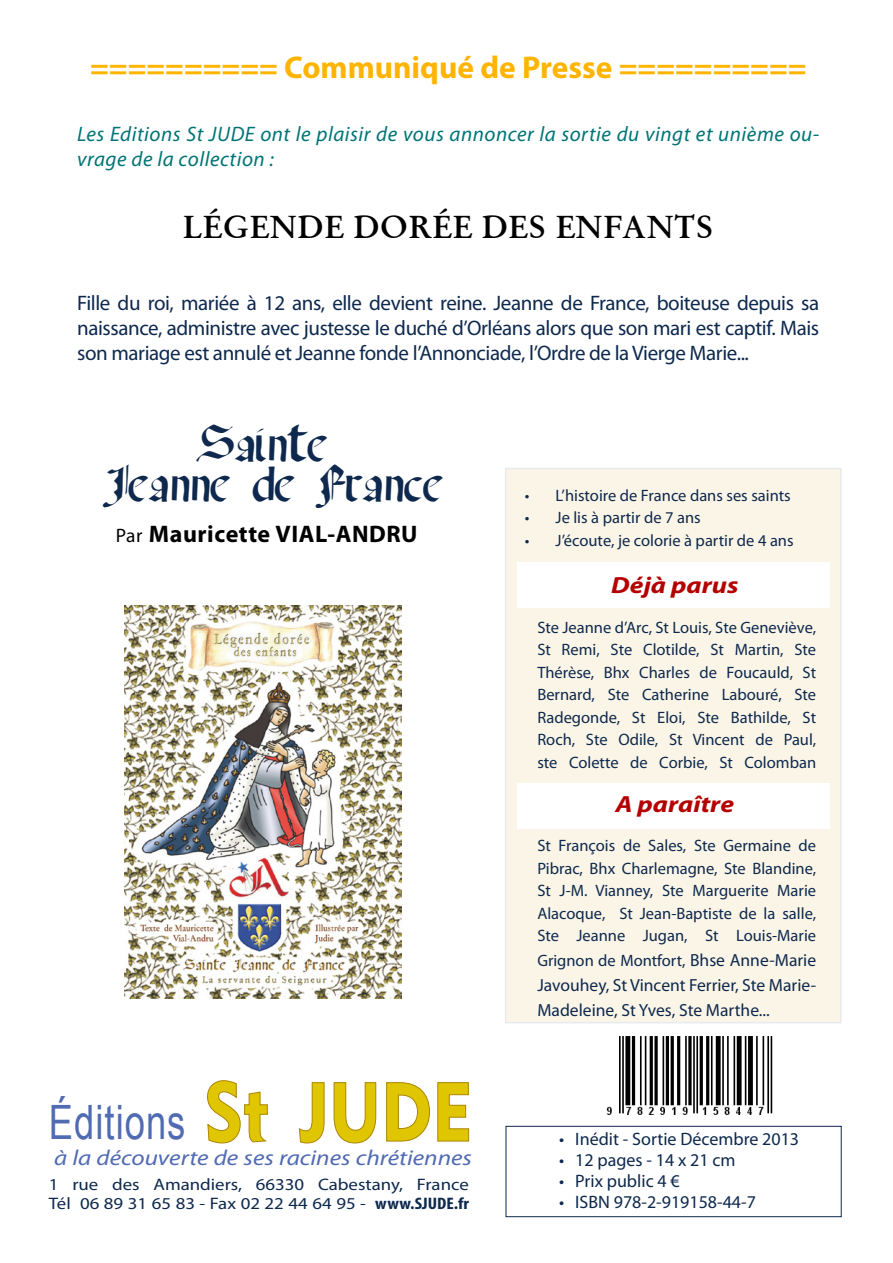
<style>
.page{position:relative;width:893px;height:1263px;background:#fff}
.page>*{position:absolute;margin:0;border:0;box-sizing:border-box;transform-origin:0 0}
.Adresse{font:82.5px "Geometric 415 BT Black A";color:#dfc600;scale:.85 1}
.Nom_de_la_société{font:47.4px "Arial";letter-spacing:.025em;color:#516bb3;scale:.77 1}
.Titre{font:45px "OPENCLASSIC";letter-spacing:.025em;color:#0e294d}
.Adresse-2{font:700 31.5px "Myriad Pro";color:#ffb400}
.Titre-2{font:700 31.5px "Original Garamond BT";letter-spacing:.025em;color:#000}
.Titre-3{font:700 24px "Myriad Pro";letter-spacing:.025em;color:#000}
.Texte_sous_forme_de{font:italic 700 23.4px "Myriad Pro";color:#b40000;scale:1.17 1}
.Adresse-3{font:italic 21.6px "Myriad Pro";color:#516bb3;scale:1.16 1}
.Titre-4{font:21px/25.2px "Myriad Pro";letter-spacing:-.02em;color:#0e294d;text-align:justify}
.Titre-5{font:italic 21px/25.2px "Myriad Pro";letter-spacing:.025em;color:#007475}
.Texte_sous_forme_de-2{font:18px "Myriad Pro";color:#0e294d}
.Corps{font:17.55px/24.9px "Myriad Pro";color:#0e294d}
.Adresse-4{font:16.65px "Myriad Pro";color:#0e294d;scale:1.13 1}
.Corps-2{font:16.5px/22.5px "Myriad Pro";color:#0e294d;text-align:justify}
.s1{font-weight:400;font-size:19.5px}
.s2{font-weight:700;font-stretch:condensed}
.s3{font-size:17.55px}
</style>
<div class="page">
<div style="left:505px;top:468px;width:337px;height:555px;background:#fbf5e7"></div>
<div style="left:506px;top:1126px;width:336px;height:91px;border:1px solid #0e294d"></div>
<svg style="left:207px;top:1080px;width:61px;height:64px"></svg>
<svg style="left:299px;top:1082px;width:26px;height:62px"></svg>
<svg style="left:333px;top:1082px;width:43px;height:62px"></svg>
<svg style="left:386px;top:1082px;width:44px;height:60px"></svg>
<svg style="left:437px;top:1082px;width:32px;height:60px"></svg>
<img style="left:124px;top:605px;width:278px;height:394px">
<div style="left:517px;top:562px;width:313px;height:45px;background:#fff"></div>
<div style="left:517px;top:783px;width:312px;height:45px;background:#fff"></div>
<img style="left:606px;top:1036px;width:167px;height:79px">
<p class="Adresse-2" style="left:90px;top:46px;width:718px">========== Communiqué de Presse ==========</p>
<p class="Titre-5" style="left:77px;top:121px;width:744px">Les Editions St JUDE ont le plaisir de vous annoncer la sortie du vingt et unième ou&shy;vrage de la collection :</p>
<p class="Titre-2" style="left:183px;top:207px;width:532px">LÉGENDE DORÉE DES ENFANTS</p>
<p class="Titre-4" style="left:77px;top:290px;width:744px">Fille du roi, mariée à 12 ans, elle devient reine. Jeanne de France, boiteuse depuis sa naissance, administre avec justesse le duché d’Orléans alors que son mari est captif. Mais son mariage est annulé et Jeanne fonde l’Annonciade, l’Ordre de la Vierge Marie...</p>
<p class="Titre" style="left:199px;top:412px;width:130px">Sainte</p>
<p class="Titre" style="left:105px;top:453px;width:340px">Jeanne de France</p>
<p class="Titre-3" style="left:116px;top:518px;width:303px"><span class="s1">Par</span> Mauricette VIAL-ANDRU</p>
<p class="Adresse" style="left:205px;top:1061px;width:316px">St JUDE</p>
<p class="Adresse-4" style="left:49px;top:1174px;width:373px">1 rue des Amandiers, 66330 Cabestany, France</p>
<p class="Adresse-4" style="left:49px;top:1193px;width:373px">Tél 06 89 31 65 83 - Fax 02 22 44 64 95 - <span class="s2">www.SJUDE.fr</span></p>
<p class="Nom_de_la_société" style="left:49px;top:1092px;width:179px">Éditions</p>
<p class="Adresse-3" style="left:54px;top:1144px;width:362px">à la découverte de ses racines chrétiennes</p>
<p class="Corps-2" style="left:525px;top:484px;width:268px">• L’histoire de France dans ses saints</p>
<p class="Corps-2" style="left:525px;top:506px;width:177px">• Je lis à partir de 7 ans</p>
<p class="Corps-2" style="left:525px;top:529px;width:270px">• J’écoute, je colorie à partir de 4 ans</p>
<p class="Texte_sous_forme_de" style="left:611px;top:570px;width:111px">Déjà parus</p>
<p class="Corps-2" style="left:537px;top:615px;width:280px">Ste Jeanne d’Arc, St Louis, Ste Geneviève, St Remi, Ste Clotilde, St Martin, Ste Thérèse, Bhx Charles de Foucauld, St Bernard, Ste Catherine Labouré, Ste Radegonde, St Eloi, Ste Bathilde, St Roch, Ste Odile, St Vincent de Paul, ste Colette de Corbie, St Colomban</p>
<p class="Texte_sous_forme_de" style="left:616px;top:789px;width:103px">A paraître</p>
<p class="Corps-2" style="left:537px;top:834px;width:280px">St François de Sales, Ste Germaine de Pibrac, Bhx Charlemagne, Ste Blandine, St J-M. Vianney, Ste Marguerite Marie Alacoque, St Jean-Baptiste de la salle, Ste Jeanne Jugan, St Louis-Marie</p>
<p class="Corps-2" style="left:537px;top:949px;width:280px">Grignon de Montfort, <span class="s3">Bhse Anne-Marie</span></p>
<p class="Corps" style="left:537px;top:972px;width:280px">Javouhey, St Vincent Ferrier, Ste Marie-<br>Madeleine, St Yves, Ste Marthe...</p>
<p class="Texte_sous_forme_de-2" style="left:559px;top:1128px;width:242px">• Inédit - Sortie Décembre 2013</p>
<p class="Texte_sous_forme_de-2" style="left:559px;top:1149px;width:178px">• 12 pages - 14 x 21 cm</p>
<p class="Texte_sous_forme_de-2" style="left:559px;top:1170px;width:122px">• Prix public 4 €</p>
<p class="Texte_sous_forme_de-2" style="left:559px;top:1190px;width:198px">• ISBN 978-2-919158-44-7</p>
</div>
